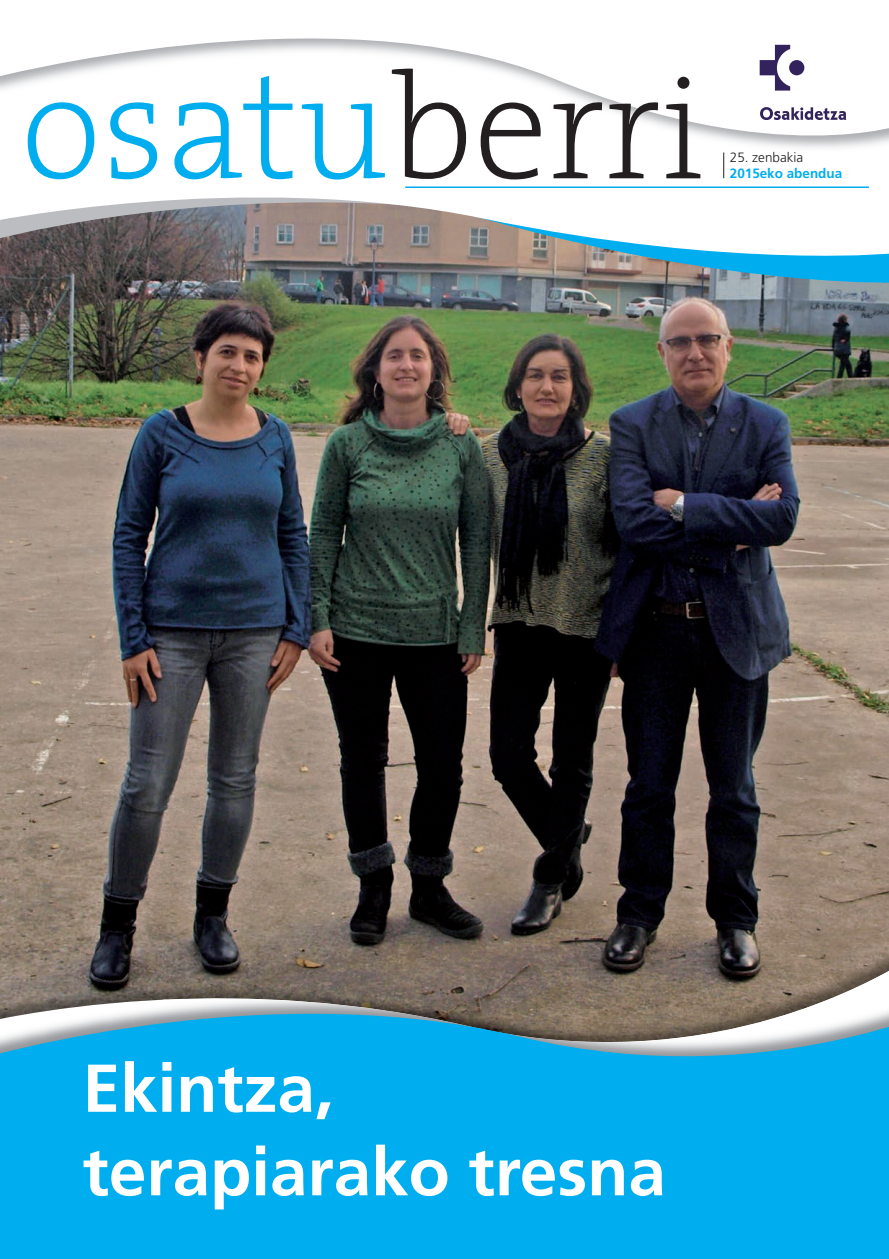
<style>
.page{position:relative;width:889px;height:1259px;background:#fff}
.page>*{position:absolute;margin:0;border:0;box-sizing:border-box;transform-origin:0 0}
.t1{font:200 150px "The Serif";color:#00aeef}
.t2{font:700 67.5px/83.6px "Frutiger";color:#fff}
.t3{font:700 13.5px "Frutiger";color:#00aeef}
.t4{font:300 13.5px "Frutiger";color:#231f20}
.s1{color:#231f20}
</style>
<div class="page">
<img style="left:0;top:289px;width:889px;height:521px">
<img style="left:0;top:271px;width:889px;height:18px">
<svg style="left:0;top:170px;width:889px;height:101px"></svg>
<svg style="left:0;top:38px;width:889px;height:132px"></svg>
<img style="left:0;top:810px;width:889px;height:54px">
<img style="left:0;top:864px;width:889px;height:107px">
<img style="left:164px;top:865px;width:725px;height:106px">
<svg style="left:0;top:971px;width:889px;height:288px;background:#20a6d6"></svg>
<svg style="left:723px;top:153px;width:1px;height:25px"></svg>
<hr style="left:405px;top:186px;width:464px;height:2px;background:#00aeef">
<svg style="left:760px;top:45px;width:30px;height:46px"></svg>
<div style="left:789px;top:60px;width:15px;height:15px;background:#32235c;border-radius:50%"></div>
<svg style="left:760px;top:107px;width:86px;height:13px"></svg>
<h1 class="t1" style="left:21px;top:77px;width:685px">osatu<span class="s1">berri</span></h1>
<p class="t4" style="left:730px;top:152px;width:75px">25. zenbakia</p>
<p class="t3" style="left:730px;top:168px;width:114px">2015eko abendua</p>
<p class="t2" style="left:83px;top:1052px;width:585px">Ekintza, terapiarako tresna</p>
</div>
